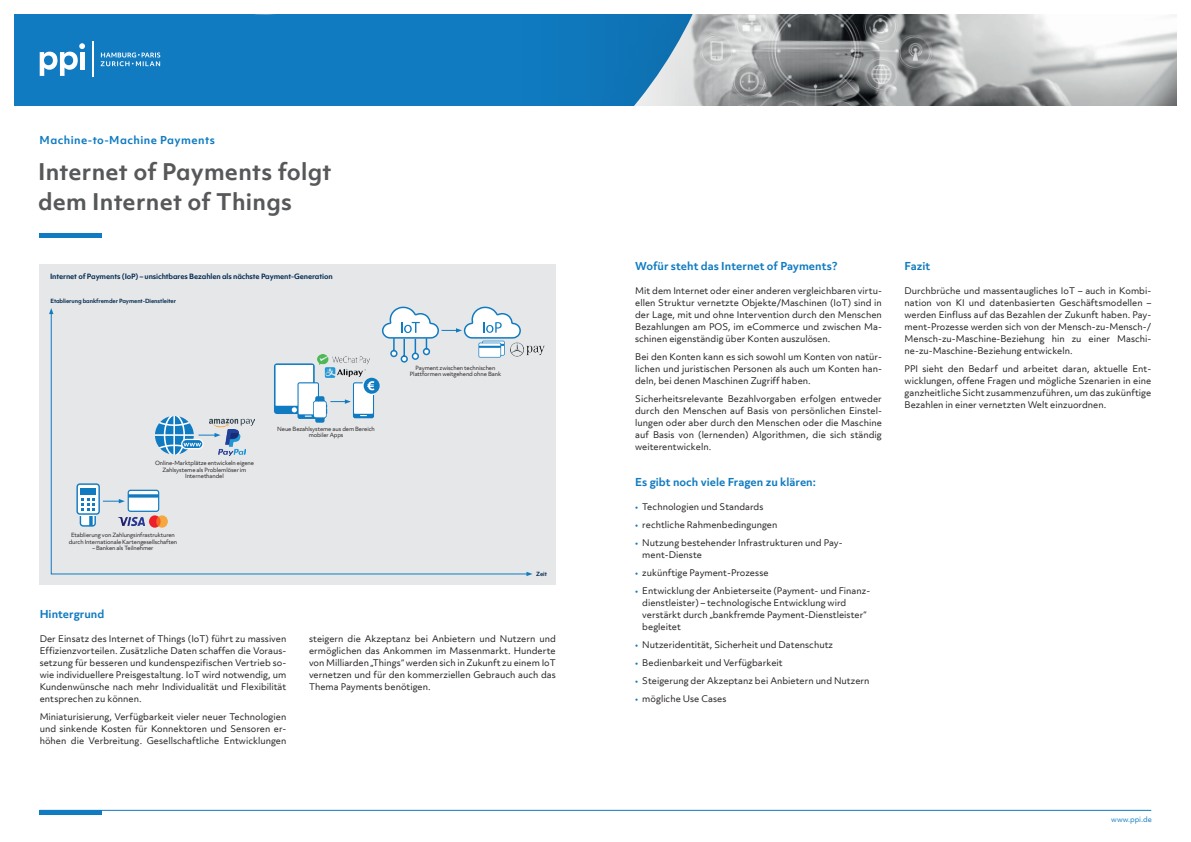
<style>
.page{position:relative;width:1191px;height:842px;background:#fff}
.page>*{position:absolute;margin:0;border:0;box-sizing:border-box;transform-origin:0 0}
.t1{font:700 22px/30px "Objektiv Mk 1";letter-spacing:.01em;color:#57585a}
.t2{font:700 10.5px "Objektiv Mk 3";color:#107bc1}
.t3{font:700 10.5px "Objektiv Mk 1";letter-spacing:.04em;color:#107bc1}
.t4{font:8.8px/12px "Objektiv Mk 3";color:#231f20;text-align:justify}
.t5{font:700 7px "Objektiv Mk 1";letter-spacing:-.02em;color:#032a4f}
.t6{font:7px "Objektiv Mk 3";color:#107bc1}
.t7{font:5.5px/6.6px "Objektiv Mk 3";letter-spacing:-.02em;color:#231f20;text-align:center}
.t8{font:700 5.5px "Objektiv Mk 1";letter-spacing:-.02em;color:#032a4f}
.s1{color:#107bc1}
</style>
<div class="page">
<img style="left:745px;top:14px;width:431px;height:91px">
<svg style="left:14px;top:14px;width:731px;height:91px;background:#2482c0"></svg>
<hr style="left:40px;top:810px;width:62px;height:4px;background:#107bc1">
<hr style="left:40px;top:810px;width:1111px;height:1px;background:#107bc1">
<svg style="left:40px;top:43px;width:45px;height:33px"></svg>
<hr style="left:92px;top:41px;width:2px;height:36px;background:#fff">
<svg style="left:101px;top:53px;width:59px;height:13px"></svg>
<hr style="left:40px;top:234px;width:62px;height:4px;background:#107bc1">
<div style="left:40px;top:264px;width:516px;height:321px;background:#e6e7e9"></div>
<svg style="left:50px;top:313px;width:477px;height:262px"></svg>
<svg style="left:49px;top:308px;width:4px;height:6px"></svg>
<svg style="left:526px;top:572px;width:6px;height:4px"></svg>
<svg style="left:76px;top:483px;width:83px;height:44px"></svg>
<img style="left:117px;top:515px;width:29px;height:12px">
<img style="left:148px;top:515px;width:20px;height:13px">
<svg style="left:155px;top:416px;width:64px;height:39px"></svg>
<img style="left:210px;top:412px;width:44px;height:18px">
<img style="left:219px;top:430px;width:26px;height:26px">
<svg style="left:274px;top:306px;width:248px;height:117px"></svg>
<img style="left:530px;top:345px;width:15px;height:10px">
<img style="left:509px;top:342px;width:21px;height:14px">
<p class="t3" style="left:40px;top:133px;width:177px">Machine-to-Machine Payments</p>
<h1 class="t1" style="left:38px;top:156px;width:295px">Internet of Payments folgt dem Internet of Things</h1>
<p class="t5" style="left:50px;top:271px;width:284px">Internet of Payments (IoP) – unsichtbares Bezahlen als nächste Payment-Generation</p>
<p class="t8" style="left:50px;top:297px;width:127px">Etablierung bankfremder Payment-Dienstleiter</p>
<p class="t7" style="left:155px;top:459px;width:100px">Online-Marktplätze entwickeln eigene<br>Zahlsysteme als Problemlöser im<br>Internethandel</p>
<p class="t7" style="left:69px;top:532px;width:110px">Etablierung von Zahlungsinfrastrukturen durch Internationale Kartengesellschaften</p>
<p class="t7" style="left:92px;top:545px;width:63px">– Banken als Teilnehmer</p>
<p class="t7" style="left:277px;top:425px;width:99px">Neue Bezahlsysteme aus dem Bereich mobiler Apps</p>
<p class="t7" style="left:410px;top:364px;width:93px">Payment zwischen technischen<br>Plattformen weitgehend ohne Bank</p>
<p class="t8" style="left:536px;top:570px;width:12px">Zeit</p>
<p class="t2" style="left:40px;top:607px;width:66px">Hintergrund</p>
<p class="t4" style="left:40px;top:633px;width:248px">Der Einsatz des Internet of Things (IoT) führt zu massiven Effizienzvorteilen. Zusätzliche Daten schaffen die Voraus&shy;setzung für besseren und kundenspezifischen Vertrieb so&shy;wie individuellere Preisgestaltung. IoT wird notwendig, um Kundenwünsche nach mehr Individualität und Flexibilität entsprechen zu können.</p>
<p class="t4" style="left:40px;top:711px;width:248px">Miniaturisierung, Verfügbarkeit vieler neuer Technologien und sinkende Kosten für Konnektoren und Sensoren er&shy;höhen die Verbreitung. Gesellschaftliche Entwicklungen</p>
<p class="t4" style="left:309px;top:633px;width:248px">steigern die Akzeptanz bei Anbietern und Nutzern und ermöglichen das Ankommen im Massenmarkt. Hunderte von Milliarden „Things“ werden sich in Zukunft zu einem IoT vernetzen und für den kommerziellen Gebrauch auch das Thema Payments benötigen.</p>
<p class="t2" style="left:635px;top:259px;width:204px">Wofür steht das Internet of Payments?</p>
<p class="t4" style="left:635px;top:285px;width:248px">Mit dem Internet oder einer anderen vergleichbaren virtu&shy;ellen Struktur vernetzte Objekte/Maschinen (IoT) sind in der Lage, mit und ohne Intervention durch den Menschen Bezahlungen am POS, im eCommerce und zwischen Ma&shy;schinen eigenständig über Konten auszulösen.</p>
<p class="t4" style="left:635px;top:351px;width:248px">Bei den Konten kann es sich sowohl um Konten von natür&shy;lichen und juristischen Personen als auch um Konten han&shy;deln, bei denen Maschinen Zugriff haben.</p>
<p class="t4" style="left:635px;top:393px;width:248px">Sicherheitsrelevante Bezahlvorgaben erfolgen entweder durch den Menschen auf Basis von persönlichen Einstel&shy;lungen oder aber durch den Menschen oder die Maschine auf Basis von (lernenden) Algorithmen, die sich ständig weiterentwickeln.</p>
<p class="t2" style="left:635px;top:475px;width:182px">Es gibt noch viele Fragen zu klären:</p>
<p class="t4" style="left:635px;top:501px;width:130px"><span class="s1">•</span> Technologien und Standards</p>
<p class="t4" style="left:635px;top:519px;width:144px"><span class="s1">•</span> rechtliche Rahmenbedingungen</p>
<p class="t4" style="left:642px;top:537px;width:202px;text-indent:-7px"><span class="s1">•</span> Nutzung bestehender Infrastrukturen und Pay&shy;ment-Dienste</p>
<p class="t4" style="left:635px;top:567px;width:135px"><span class="s1">•</span> zukünftige Payment-Prozesse</p>
<p class="t4" style="left:642px;top:585px;width:229px;text-align:left;text-indent:-7px"><span class="s1">•</span> Entwicklung der Anbieterseite (Payment- und Finanz&shy;dienstleister) – technologische Entwicklung wird verstärkt durch „bankfremde Payment-Dienstleister“ begleitet</p>
<p class="t4" style="left:635px;top:639px;width:199px"><span class="s1">•</span> Nutzeridentität, Sicherheit und Datenschutz</p>
<p class="t4" style="left:635px;top:657px;width:149px"><span class="s1">•</span> Bedienbarkeit und Verfügbarkeit</p>
<p class="t4" style="left:635px;top:675px;width:236px"><span class="s1">•</span> Steigerung der Akzeptanz bei Anbietern und Nutzern</p>
<p class="t4" style="left:635px;top:693px;width:93px"><span class="s1">•</span> mögliche Use Cases</p>
<p class="t2" style="left:904px;top:259px;width:27px">Fazit</p>
<p class="t4" style="left:904px;top:285px;width:248px">Durchbrüche und massentaugliches IoT – auch in Kombi&shy;nation von KI und datenbasierten Geschäftsmodellen – werden Einfluss auf das Bezahlen der Zukunft haben. Pay&shy;ment-Prozesse werden sich von der Mensch-zu-Mensch-/ Mensch-zu-Maschine-Beziehung hin zu einer Maschi&shy;ne-zu-Maschine-Beziehung entwickeln.</p>
<p class="t4" style="left:904px;top:363px;width:248px">PPI sieht den Bedarf und arbeitet daran, aktuelle Ent&shy;wicklungen, offene Fragen und mögliche Szenarien in eine ganzheitliche Sicht zusammenzuführen, um das zukünftige Bezahlen in einer vernetzten Welt einzuordnen.</p>
<p class="t6" style="left:1111px;top:815px;width:42px">www.ppi.de</p>
</div>
